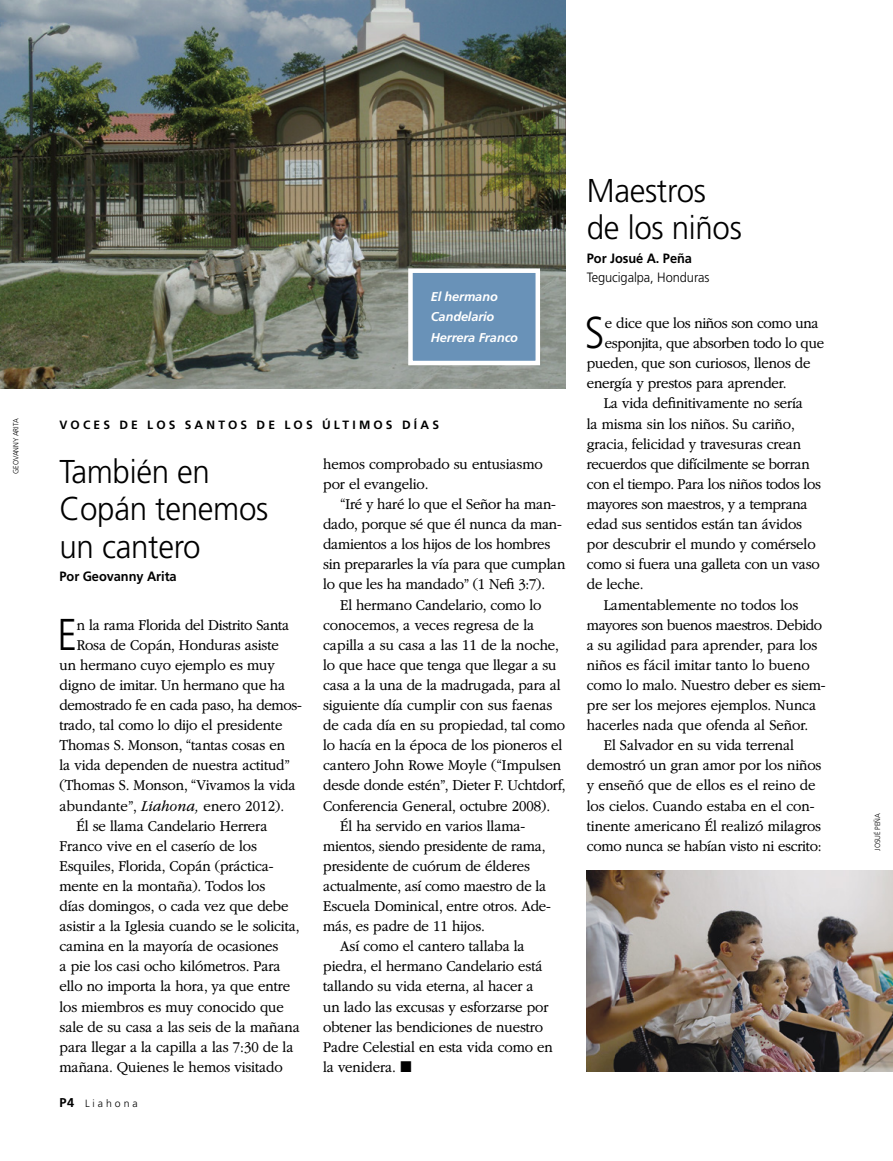
<style>
.page{position:relative;width:893px;height:1161px;background:#fff}
.page>*{position:absolute;margin:0;border:0;box-sizing:border-box;transform-origin:0 0}
.ARTCL_para_first_NEW{font:300 44.55px "Frutigerlds Lat";color:#000;scale:.88 1}
.ARTCL_title_NEWS{font:300 33px/37.5px "Frutigerlds Lat";letter-spacing:-.01em;color:#000;scale:.95 1}
.FIGimg_title{font:300 33px/37.5px "Frutigerlds Lat";letter-spacing:-.01em;color:#000;scale:.95 1}
.ARTCL_para_NEWS{font:300 15.75px/20.1px "Garamondlds Lat Plus";letter-spacing:-.01em;color:#000;scale:.95 1}
.ARTCL_para_first_NEW-2{font:300 15.75px "Garamondlds Lat Plus";letter-spacing:-.015em;color:#000;scale:.95 1}
.ARTCL_para_first_NEW-3{font:300 15.75px "Garamondlds Lat Plus";letter-spacing:.005em;color:#000;scale:.95 1}
.ARTCL-BY_para_first{font:700 13.5px "Frutigerlds Lat";letter-spacing:-.005em;color:#000;scale:.95 1}
.ARTCL-BY_para{font:300 13.5px "Frutigerlds Lat";letter-spacing:-.005em;color:#000;scale:.95 1}
.FIGimg_CAP_para_NEWS{font:italic 700 12.75px/20.2px "Frutigerlds Lat";letter-spacing:-.01em;color:#fff}
.ARTCL_seriesTitle{font:700 12px "Frutigerlds Lat";letter-spacing:.265em;color:#000}
.t1{font:300 10.5px "Frutigerlds Lat";letter-spacing:.28em;color:#000}
.FIGimg-CRDT_para_FR{font:300 7.5px "Frutigerlds Lat";letter-spacing:-.01em;color:#000;scale:.95 1}
.FIGimg-CRDT_para_FL{font:300 7.5px "Frutigerlds Lat";letter-spacing:-.01em;color:#000;scale:.95 1}
.s1{font-style:italic}
.s2{font-weight:700;font-size:12.75px}
</style>
<div class="page">
<img style="left:0;top:0;width:566px;height:388px">
<div style="left:408px;top:268px;width:132px;height:97px;background:#6992b8;border:4px solid #fff"></div>
<img style="left:587px;top:871px;width:306px;height:201px">
<p class="FIGimg-CRDT_para_FR" style="left:10px;top:474px;width:60px;rotate:-90deg">GEOVANNY ARITA</p>
<p class="FIGimg_CAP_para_NEWS" style="left:431px;top:286px;width:89px">El hermano<br>Candelario<br>Herrera Franco</p>
<p class="ARTCL_seriesTitle" style="left:60px;top:415px;width:381px">VOCES DE LOS SANTOS DE LOS ÚLTIMOS DÍAS</p>
<p class="ARTCL_para_NEWS" style="left:323px;top:453px;width:233px">hemos comprobado su entusiasmo por el evangelio.</p>
<p class="ARTCL_para_NEWS" style="left:323px;top:494px;width:257px;text-indent:17px">“Iré y haré lo que el Señor ha man&shy;dado, porque sé que él nunca da man&shy;damientos a los hijos de los hombres sin prepararles la vía para que cumplan lo que les ha mandado” (1 Nefi 3:7).</p>
<p class="ARTCL_para_NEWS" style="left:323px;top:594px;width:257px;text-indent:17px">El hermano Candelario, como lo conocemos, a veces regresa de la capilla a su casa a las 11 de la noche, lo que hace que tenga que llegar a su casa a la una de la madrugada, para al siguiente día cumplir con sus faenas de cada día en su propiedad, tal como lo hacía en la época de los pioneros el cantero John Rowe Moyle (“Impulsen desde donde estén”, Dieter F. Uchtdorf, Conferencia General, octubre 2008).</p>
<p class="ARTCL_para_NEWS" style="left:323px;top:815px;width:241px;text-indent:17px">Él ha servido en varios llama&shy;mientos, siendo presidente de rama, presidente de cuórum de élderes actualmente, así como maestro de la<br>Escuela Dominical, entre otros. Ade&shy;más, es padre de 11 hijos.</p>
<p class="ARTCL_para_NEWS" style="left:323px;top:936px;width:243px;text-indent:17px">Así como el cantero tallaba la piedra, el hermano Candelario está tallando su vida eterna, al hacer a un lado las excusas y esforzarse por obtener las bendiciones de nuestro<br>Padre Celestial en esta vida como en la venidera. ◼</p>
<p class="ARTCL_title_NEWS" style="left:60px;top:452px;width:221px">También en<br>Copán tenemos un cantero</p>
<p class="ARTCL-BY_para_first" style="left:60px;top:566px;width:125px">Por Geovanny Arita</p>
<p class="ARTCL_para_first_NEW" style="left:57px;top:602px;width:24px">E</p>
<p class="ARTCL_para_first_NEW-2" style="left:77px;top:613px;width:225px">n la rama Florida del Distrito Santa</p>
<p class="ARTCL_para_first_NEW-2" style="left:77px;top:633px;width:214px">Rosa de Copán, Honduras asiste</p>
<p class="ARTCL_para_first_NEW-2" style="left:60px;top:653px;width:228px">un hermano cuyo ejemplo es muy</p>
<p class="ARTCL_para_first_NEW-2" style="left:60px;top:673px;width:239px">digno de imitar. Un hermano que ha</p>
<p class="ARTCL_para_first_NEW-2" style="left:60px;top:694px;width:257px">demostrado fe en cada paso, ha demos-</p>
<p class="ARTCL_para_first_NEW-2" style="left:60px;top:714px;width:236px">trado, tal como lo dijo el presidente</p>
<p class="ARTCL_para_first_NEW-2" style="left:60px;top:734px;width:239px">Thomas S. Monson, “tantas cosas en</p>
<p class="ARTCL_para_first_NEW-2" style="left:60px;top:754px;width:244px">la vida dependen de nuestra actitud”</p>
<p class="ARTCL_para_first_NEW-2" style="left:60px;top:774px;width:250px">(Thomas S. Monson, “Vivamos la vida</p>
<p class="ARTCL_para_first_NEW-3" style="left:60px;top:794px;width:238px">abundante”, <span class="s1">Liahona,</span> enero 2012).</p>
<p class="ARTCL_para_NEWS" style="left:60px;top:815px;width:255px;text-indent:17px">Él se llama Candelario Herrera Franco vive en el caserío de los Esquiles, Florida, Copán (práctica&shy;mente en la montaña). Todos los<br>días domingos, o cada vez que debe asistir a la Iglesia cuando se le solicita, camina en la mayoría de ocasiones<br>a pie los casi ocho kilómetros. Para ello no importa la hora, ya que entre los miembros es muy conocido que sale de su casa a las seis de la mañana para llegar a la capilla a las 7:30 de la mañana. Quienes le hemos visitado</p>
<p class="t1" style="left:60px;top:1095px;width:80px"><span class="s2">P4</span> Liahona</p>
<p class="FIGimg_title" style="left:587px;top:171px;width:165px">Maestros de los niños</p>
<p class="ARTCL-BY_para_first" style="left:587px;top:248px;width:112px">Por Josué A. Peña</p>
<p class="ARTCL-BY_para" style="left:587px;top:268px;width:131px">Tegucigalpa, Honduras</p>
<p class="ARTCL_para_first_NEW" style="left:585px;top:300px;width:24px">S</p>
<p class="ARTCL_para_first_NEW-2" style="left:605px;top:312px;width:227px">e dice que los niños son como una</p>
<p class="ARTCL_para_first_NEW-2" style="left:605px;top:332px;width:232px">esponjita, que absorben todo lo que</p>
<p class="ARTCL_para_first_NEW-2" style="left:587px;top:352px;width:237px">pueden, que son curiosos, llenos de</p>
<p class="ARTCL_para_first_NEW-2" style="left:587px;top:372px;width:212px">energía y prestos para aprender.</p>
<p class="ARTCL_para_NEWS" style="left:587px;top:393px;width:248px;text-indent:17px">La vida definitivamente no sería<br>la misma sin los niños. Su cariño, gracia, felicidad y travesuras crean recuerdos que difícilmente se borran con el tiempo. Para los niños todos los mayores son maestros, y a temprana edad sus sentidos están tan ávidos por descubrir el mundo y comérselo como si fuera una galleta con un vaso de leche.</p>
<p class="ARTCL_para_NEWS" style="left:587px;top:594px;width:253px;text-indent:17px">Lamentablemente no todos los mayores son buenos maestros. Debido a su agilidad para aprender, para los niños es fácil imitar tanto lo bueno como lo malo. Nuestro deber es siem&shy;pre ser los mejores ejemplos. Nunca hacerles nada que ofenda al Señor.</p>
<p class="ARTCL_para_NEWS" style="left:587px;top:735px;width:249px;text-indent:17px">El Salvador en su vida terrenal demostró un gran amor por los niños y enseñó que de ellos es el reino de los cielos. Cuando estaba en el con&shy;tinente americano Él realizó milagros como nunca se habían visto ni escrito:</p>
<p class="FIGimg-CRDT_para_FL" style="left:872px;top:851px;width:41px;rotate:-90deg">JOSUÉ PEÑA</p>
</div>
